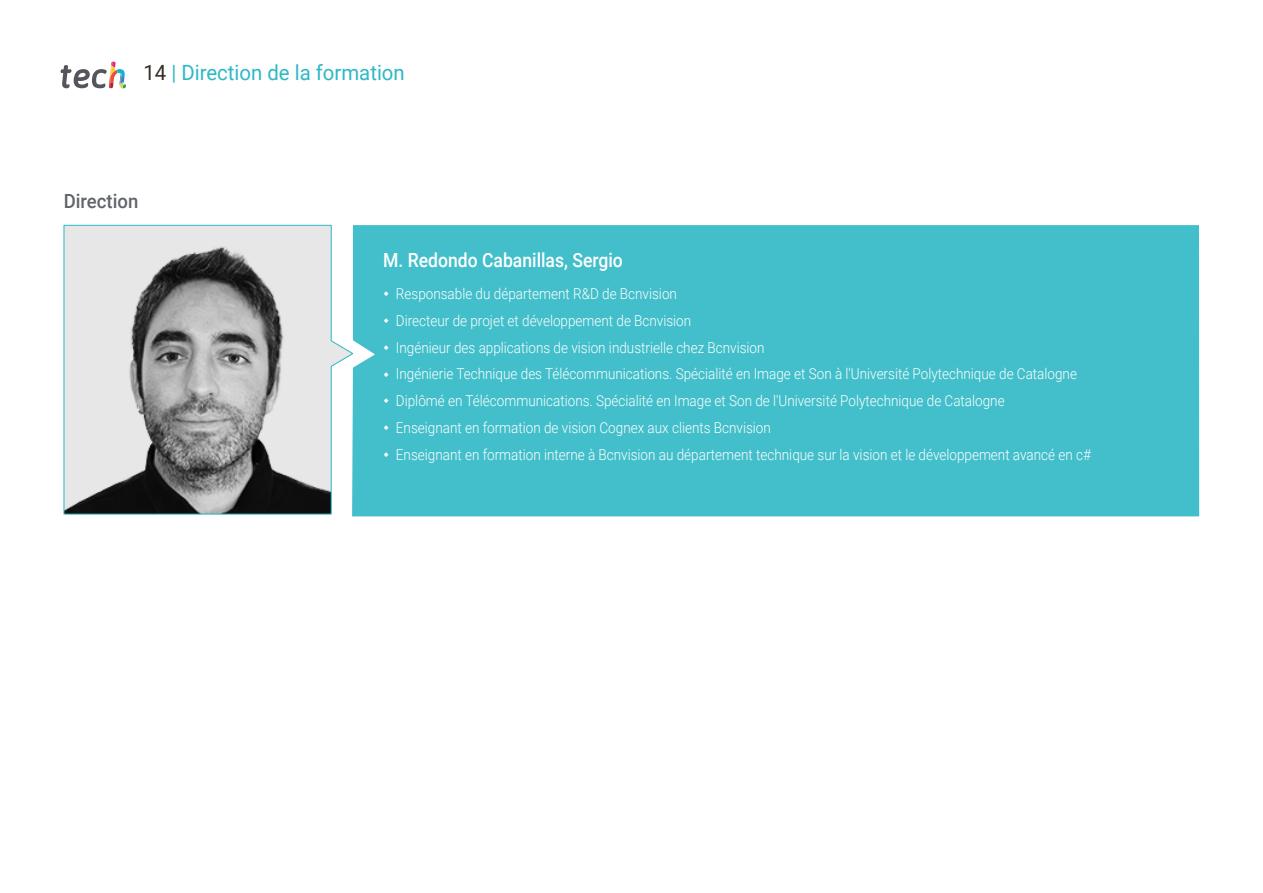
<style>
.page{position:relative;width:1263px;height:893px;background:#fff}
.page>*{position:absolute;margin:0;border:0;box-sizing:border-box;transform-origin:0 0}
.t1{font:21px "Roboto";color:#2db8c5}
.t2{font:500 19.5px "Roboto";color:#fff;scale:.9 1}
.t3{font:500 19.5px "Roboto";color:#61646a;scale:.95 1}
.t4{font:300 15px/26.7px "Roboto";color:#fff;scale:.9 1}
.s1{color:#312e20}
</style>
<div class="page">
<div style="left:352px;top:225px;width:847px;height:291px;background:#42bfca"></div>
<svg style="left:64px;top:225px;width:289px;height:289px;background:#b0b2b2"></svg>
<svg style="left:61px;top:62px;width:65px;height:27px"></svg>
<svg style="left:384px;top:291px;width:4px;height:5px"></svg>
<svg style="left:384px;top:318px;width:4px;height:5px"></svg>
<svg style="left:384px;top:345px;width:4px;height:5px"></svg>
<svg style="left:384px;top:372px;width:4px;height:5px"></svg>
<svg style="left:384px;top:398px;width:4px;height:5px"></svg>
<svg style="left:384px;top:425px;width:4px;height:5px"></svg>
<svg style="left:384px;top:452px;width:4px;height:5px"></svg>
<h1 class="t1" style="left:144px;top:57px;width:263px"><span class="s1">14</span> | Direction de la formation</h1>
<h2 class="t3" style="left:64px;top:187px;width:80px">Direction</h2>
<h2 class="t2" style="left:383px;top:247px;width:268px">M. Redondo Cabanillas, Sergio</h2>
<p class="t4" style="left:396px;top:280px;width:773px">Responsable du département R&amp;D de Bcnvision<br>Directeur de projet et développement de Bcnvision<br>Ingénieur des applications de vision industrielle chez Bcnvision<br>Ingénierie Technique des Télécommunications. Spécialité en Image et Son à l'Université Polytechnique de Catalogne Diplômé en Télécommunications. Spécialité en Image et Son de l'Université Polytechnique de Catalogne<br>Enseignant en formation de vision Cognex aux clients Bcnvision<br>Enseignant en formation interne à Bcnvision au département technique sur la vision et le développement avancé en c#</p>
</div>
